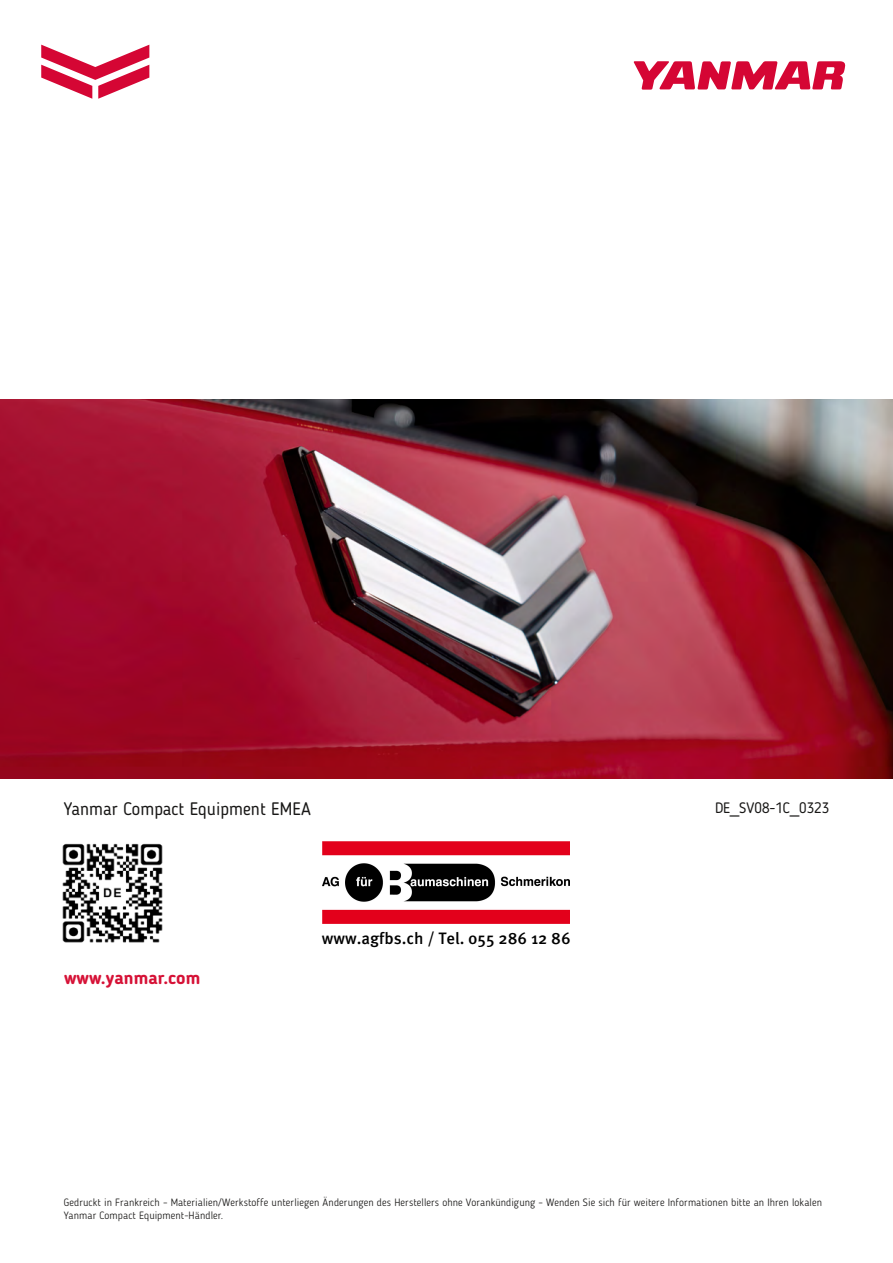
<style>
.page{position:relative;width:893px;height:1263px;background:#fff}
.page>*{position:absolute;margin:0;border:0;box-sizing:border-box;transform-origin:0 0}
.t1{font:18px "Blogger Sans";color:#181716}
.t2{font:700 18px "Blogger Sans";color:#d61136}
.t3{font:500 16.5px "Meta Pro";color:#000}
.t4{font:15px "Blogger Sans";color:#181716}
.t5{font:300 10.5px/13.5px "Blogger Sans";letter-spacing:.01em;color:#181716}
</style>
<div class="page">
<svg style="left:634px;top:61px;width:212px;height:29px"></svg>
<svg style="left:41px;top:45px;width:108px;height:54px"></svg>
<img style="left:0;top:399px;width:893px;height:380px">
<img style="left:62px;top:843px;width:101px;height:100px">
<img style="left:322px;top:841px;width:247px;height:82px">
<h1 class="t1" style="left:64px;top:798px;width:249px">Yanmar Compact Equipment EMEA</h1>
<h3 class="t4" style="left:715px;top:799px;width:116px">DE_SV08-1C_0323</h3>
<h1 class="t2" style="left:64px;top:967px;width:138px">www.yanmar.com</h1>
<h2 class="t3" style="left:322px;top:925px;width:251px">www.agfbs.ch / Tel. 055 286 12 86</h2>
<p class="t5" style="left:64px;top:1195px;width:760px">Gedruckt in Frankreich – Materialien/Werkstoffe unterliegen Änderungen des Herstellers ohne Vorankündigung – Wenden Sie sich für weitere Informationen bitte an Ihren lokalen<br>Yanmar Compact Equipment-Händler.</p>
</div>
